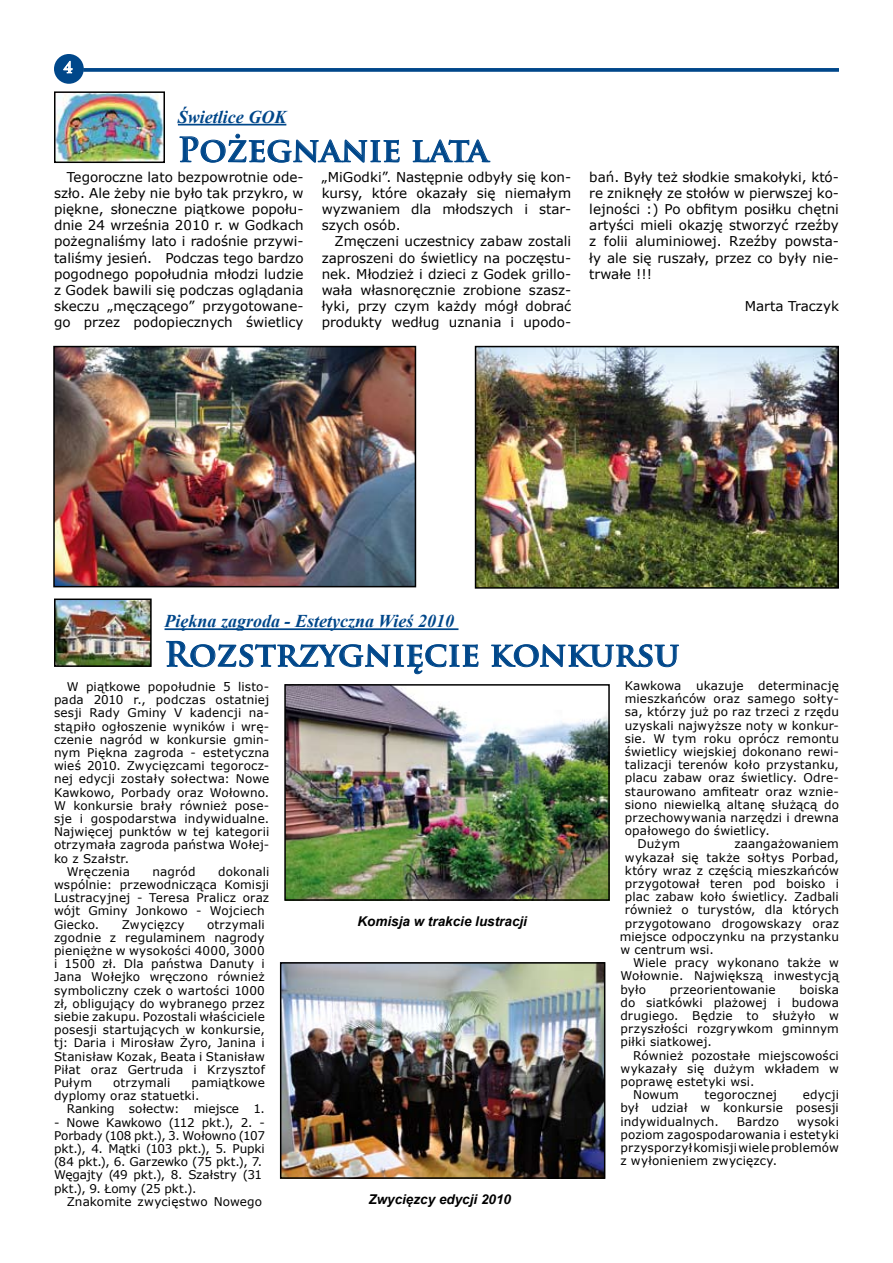
<style>
.page{position:relative;width:893px;height:1263px;background:#fff}
.page>*{position:absolute;margin:0;border:0;box-sizing:border-box;transform-origin:0 0}
.t1{font:700 33px "Trajan Pro";color:#00478a}
.t2{font:italic 700 18px "Times New Roman";color:#00478a}
.t3{font:700 15px "Trajan Pro";color:#fff}
.t4{font:13.5px/16.2px "Verdana";color:#000;text-align:justify}
.t5{font:italic 700 13.5px "Arial";color:#000}
.t6{font:12px/13.2px "Verdana";letter-spacing:.01em;color:#000;text-align:justify}
.t7{font:12px/13.2px "Verdana";letter-spacing:-.01em;color:#000}
</style>
<div class="page">
<hr style="left:165px;top:628px;width:293px;height:2px;background:#00478a">
<svg style="left:166px;top:641px;width:313px;height:33px"></svg>
<svg style="left:491px;top:644px;width:188px;height:23px"></svg>
<img style="left:57px;top:601px;width:92px;height:63px">
<div style="left:54px;top:598px;width:98px;height:69px;border:2px solid #000"></div>
<hr style="left:178px;top:124px;width:108px;height:1px;background:#00478a">
<svg style="left:179px;top:133px;width:221px;height:30px"></svg>
<svg style="left:412px;top:139px;width:79px;height:24px"></svg>
<div style="left:56px;top:56px;width:26px;height:26px;background:#00478a;border-radius:50%"></div>
<svg style="left:63px;top:61px;width:10px;height:13px"></svg>
<div style="left:54px;top:54px;width:30px;height:30px;border:4px solid #00478a;border-radius:50%"></div>
<svg style="left:83px;top:68px;width:756px;height:4px;background:#0f5291"></svg>
<img style="left:56px;top:349px;width:357px;height:235px">
<div style="left:53px;top:346px;width:363px;height:241px;border:2px solid #000"></div>
<img style="left:478px;top:349px;width:358px;height:237px">
<div style="left:475px;top:346px;width:364px;height:243px;border:2px solid #000"></div>
<img style="left:287px;top:687px;width:320px;height:211px">
<div style="left:284px;top:684px;width:326px;height:217px;border:2px solid #000"></div>
<img style="left:57px;top:94px;width:105px;height:66px">
<div style="left:54px;top:91px;width:111px;height:72px;border:2px solid #000"></div>
<img style="left:283px;top:965px;width:319px;height:211px">
<div style="left:280px;top:962px;width:325px;height:217px;border:2px solid #000"></div>
<p class="t3" style="left:63px;top:58px;width:10px">4</p>
<h2 class="t2" style="left:178px;top:104px;width:110px">Świetlice GOK</h2>
<h1 class="t1" style="left:178px;top:129px;width:312px">Pożegnanie lata</h1>
<p class="t4" style="left:54px;top:168px;width:251px;text-indent:13px">Tegoroczne lato bezpowrotnie ode&shy;szło. Ale żeby nie było tak przykro, w piękne, słoneczne piątkowe popołu&shy;dnie 24 września 2010 r. w Godkach pożegnaliśmy lato i radośnie przywi&shy;taliśmy jesień. Podczas tego bardzo pogodnego popołudnia młodzi ludzie z Godek bawili się podczas oglądania skeczu „męczącego” przygotowane&shy;go przez podopiecznych świetlicy</p>
<p class="t4" style="left:322px;top:168px;width:251px">„MiGodki”. Następnie odbyły się kon&shy;kursy, które okazały się niemałym wyzwaniem dla młodszych i star&shy;szych osób.</p>
<p class="t4" style="left:322px;top:233px;width:251px;text-indent:13px">Zmęczeni uczestnicy zabaw zostali zaproszeni do świetlicy na poczęstu&shy;nek. Młodzież i dzieci z Godek grillo&shy;wała własnoręcznie zrobione szasz&shy;łyki, przy czym każdy mógł dobrać produkty według uznania i upodo-</p>
<p class="t4" style="left:589px;top:168px;width:251px">bań. Były też słodkie smakołyki, któ&shy;re zniknęły ze stołów w pierwszej ko&shy;lejności :) Po obfitym posiłku chętni artyści mieli okazję stworzyć rzeźby z folii aluminiowej. Rzeźby powsta&shy;ły ale się ruszały, przez co były nie&shy;trwałe !!!</p>
<p class="t4" style="left:745px;top:298px;width:96px">Marta Traczyk</p>
<h2 class="t2" style="left:165px;top:609px;width:291px">Piękna zagroda - Estetyczna Wieś 2010</h2>
<h1 class="t1" style="left:165px;top:634px;width:516px">Rozstrzygnięcie konkursu</h1>
<p class="t6" style="left:67px;top:680px;width:204px">W piątkowe popołudnie 5 listo-</p>
<p class="t6" style="left:54px;top:693px;width:217px">pada 2010 r., podczas ostatniej</p>
<p class="t6" style="left:54px;top:706px;width:217px">sesji Rady Gminy V kadencji na-</p>
<p class="t6" style="left:54px;top:719px;width:217px">stąpiło ogłoszenie wyników i wrę-</p>
<p class="t6" style="left:54px;top:733px;width:217px">czenie nagród w konkursie gmin-</p>
<p class="t6" style="left:54px;top:746px;width:217px">nym Piękna zagroda - estetyczna</p>
<p class="t6" style="left:54px;top:759px;width:217px">wieś 2010. Zwycięzcami tegorocz-</p>
<p class="t6" style="left:54px;top:772px;width:217px">nej edycji zostały sołectwa: Nowe</p>
<p class="t6" style="left:54px;top:785px;width:217px">Kawkowo, Porbady oraz Wołowno.</p>
<p class="t6" style="left:54px;top:799px;width:217px">W konkursie brały również pose-</p>
<p class="t6" style="left:54px;top:812px;width:217px">sje i gospodarstwa indywidualne.</p>
<p class="t6" style="left:54px;top:825px;width:217px">Najwięcej punktów w tej kategorii</p>
<p class="t6" style="left:54px;top:838px;width:217px">otrzymała zagroda państwa Wołej-</p>
<p class="t6" style="left:54px;top:851px;width:77px">ko z Szałstr.</p>
<p class="t6" style="left:67px;top:865px;width:65px">Wręczenia</p>
<p class="t6" style="left:153px;top:865px;width:45px">nagród</p>
<p class="t6" style="left:54px;top:865px;width:217px;text-align:left;text-indent:164px">dokonali wspólnie: przewodnicząca Komisji<br>Lustracyjnej - Teresa Pralicz oraz wójt Gminy Jonkowo - Wojciech<br>Giecko.</p>
<p class="t6" style="left:54px;top:917px;width:212px;text-indent:153px">otrzymali zgodnie z regulaminem nagrody pieniężne w wysokości 4000, 3000 i 1500 zł. Dla państwa Danuty i Jana Wołejko wręczono również symboliczny czek o wartości 1000 zł, obligujący do wybranego przez siebie zakupu. Pozostali właściciele posesji startujących w konkursie, tj: Daria i Mirosław Żyro, Janina i Stanisław Kozak, Beata i Stanisław Piłat oraz Gertruda i Krzysztof Pułym</p>
<p class="t6" style="left:122px;top:917px;width:64px">Zwycięzcy</p>
<p class="t6" style="left:54px;top:1076px;width:212px;text-indent:137px">pamiątkowe dyplomy oraz statuetki.</p>
<p class="t6" style="left:67px;top:1102px;width:200px">Ranking sołectw: miejsce 1.</p>
<p class="t7" style="left:54px;top:1115px;width:212px">- Nowe Kawkowo (112 pkt.), 2. -<br>Porbady (108 pkt.), 3. Wołowno (107 pkt.), 4. Mątki (103 pkt.), 5. Pupki (84 pkt.), 6. Garzewko (75 pkt.), 7.<br>Węgajty (49 pkt.), 8. Szałstry (31 pkt.), 9. Łomy (25 pkt.).</p>
<p class="t6" style="left:67px;top:1195px;width:197px">Znakomite zwycięstwo Nowego</p>
<p class="t6" style="left:113px;top:1076px;width:59px">otrzymali</p>
<p class="t5" style="left:357px;top:912px;width:171px">Komisja w trakcie lustracji</p>
<p class="t5" style="left:368px;top:1190px;width:144px">Zwycięzcy edycji 2010</p>
<p class="t6" style="left:625px;top:679px;width:216px">Kawkowa ukazuje determinację</p>
<p class="t6" style="left:625px;top:692px;width:216px">mieszkańców oraz samego sołty-</p>
<p class="t6" style="left:625px;top:705px;width:216px">sa, którzy już po raz trzeci z rzędu</p>
<p class="t6" style="left:625px;top:718px;width:216px">uzyskali najwyższe noty w konkur-</p>
<p class="t6" style="left:625px;top:732px;width:216px">sie. W tym roku oprócz remontu</p>
<p class="t6" style="left:625px;top:745px;width:216px">świetlicy wiejskiej dokonano rewi-</p>
<p class="t6" style="left:625px;top:758px;width:216px">talizacji terenów koło przystanku,</p>
<p class="t6" style="left:625px;top:771px;width:216px">placu zabaw oraz świetlicy. Odre-</p>
<p class="t6" style="left:625px;top:784px;width:216px">staurowano amfiteatr oraz wznie-</p>
<p class="t6" style="left:625px;top:798px;width:216px">siono niewielką altanę służącą do</p>
<p class="t6" style="left:625px;top:811px;width:216px">przechowywania narzędzi i drewna</p>
<p class="t6" style="left:625px;top:824px;width:147px">opałowego do świetlicy.</p>
<p class="t6" style="left:637px;top:837px;width:44px">Dużym</p>
<p class="t6" style="left:734px;top:837px;width:106px">zaangażowaniem</p>
<p class="t6" style="left:625px;top:850px;width:216px">wykazał się także sołtys Porbad,</p>
<p class="t6" style="left:625px;top:864px;width:216px">który wraz z częścią mieszkańców</p>
<p class="t6" style="left:625px;top:877px;width:216px">przygotował teren pod boisko i</p>
<p class="t6" style="left:625px;top:890px;width:216px">plac zabaw koło świetlicy. Zadbali</p>
<p class="t6" style="left:625px;top:903px;width:216px">również o turystów, dla których</p>
<p class="t6" style="left:625px;top:916px;width:216px">przygotowano drogowskazy oraz</p>
<p class="t6" style="left:620px;top:930px;width:221px">miejsce odpoczynku na przystanku</p>
<p class="t6" style="left:620px;top:943px;width:95px">w centrum wsi.</p>
<p class="t6" style="left:633px;top:956px;width:207px">Wiele pracy wykonano także w</p>
<p class="t6" style="left:620px;top:969px;width:220px">Wołownie. Największą inwestycją</p>
<p class="t6" style="left:620px;top:982px;width:27px">było</p>
<p class="t6" style="left:670px;top:982px;width:107px">przeorientowanie</p>
<p class="t6" style="left:620px;top:982px;width:220px;text-indent:179px">boiska do siatkówki plażowej i budowa drugiego. Będzie to służyło w przyszłości rozgrywkom gminnym piłki siatkowej.</p>
<p class="t6" style="left:633px;top:1048px;width:207px">Również pozostałe miejscowości</p>
<p class="t6" style="left:620px;top:1062px;width:220px">wykazały się dużym wkładem w</p>
<p class="t6" style="left:620px;top:1075px;width:135px">poprawę estetyki wsi.</p>
<p class="t6" style="left:633px;top:1088px;width:47px">Nowum</p>
<p class="t6" style="left:705px;top:1088px;width:74px">tegorocznej</p>
<p class="t6" style="left:620px;top:1088px;width:220px;text-indent:182px">edycji był udział w konkursie posesji indywidualnych.</p>
<p class="t6" style="left:620px;top:1114px;width:220px;text-indent:177px">wysoki poziom zagospodarowania i estetyki przysporzył komisji wiele problemów z wyłonieniem zwycięzcy.</p>
<p class="t6" style="left:737px;top:1114px;width:44px">Bardzo</p>
</div>
